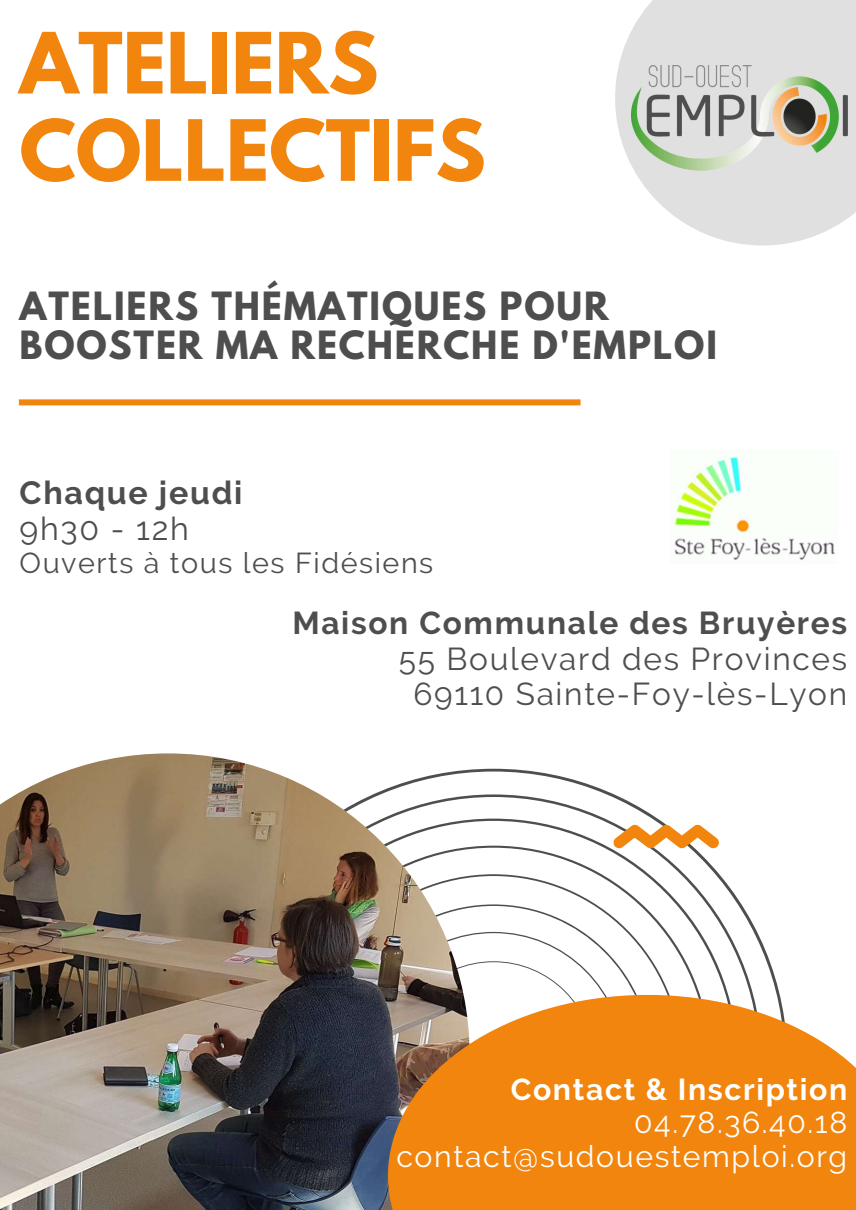
<style>
.page{position:relative;width:856px;height:1210px;background:#fff}
.page>*{position:absolute;margin:0;border:0;box-sizing:border-box;transform-origin:0 0}
.t1{font:700 74.72px/87.3px "League Spartan";color:#f1850d}
.t2{font:700 34.48px/39.2px "League Spartan";letter-spacing:.055em;color:#4f4e4e}
.t3{font:700 32.16px "Raleway";letter-spacing:.055em;color:#4f4e4e}
.t4{font:32.16px "Raleway";letter-spacing:.055em;color:#4f4e4e}
.t5{font:31.6px/35.6px "Raleway";letter-spacing:.055em;color:#4f4e4e;text-align:center}
.t6{font:700 31.6px "Raleway";letter-spacing:.055em;color:#4f4e4e}
.t7{font:30.16px/33.8px "Raleway";letter-spacing:.055em;color:#fff;text-align:right}
.t8{font:700 30.16px "Raleway";letter-spacing:.055em;color:#fff}
.t9{font:28.72px "Raleway";letter-spacing:.055em;color:#4f4e4e}
</style>
<div class="page">
<svg style="left:469px;top:794px;width:292px;height:201px"></svg>
<img style="left:0;top:753px;width:469px;height:457px">
<svg style="left:613px;top:825px;width:105px;height:23px"></svg>
<svg style="left:388px;top:995px;width:467px;height:215px;background:#e98c24"></svg>
<svg style="left:19px;top:399px;width:561px;height:6px;background:#f18c1c"></svg>
<svg style="left:615px;top:0;width:240px;height:245px;fill:#e0e0e0"></svg>
<img style="left:630px;top:65px;width:217px;height:105px">
<img style="left:671px;top:456px;width:164px;height:104px">
<h1 class="t1" style="left:20px;top:29px;width:467px">ATELIERS<br>COLLECTIFS</h1>
<p class="t2" style="left:20px;top:291px;width:698px">ATELIERS THÉMATIQUES POUR<br>BOOSTER MA RECHERCHE D'EMPLOI</p>
<p class="t3" style="left:20px;top:474px;width:224px">Chaque jeudi</p>
<p class="t4" style="left:20px;top:510px;width:171px">9h30 - 12h</p>
<p class="t9" style="left:20px;top:546px;width:415px">Ouverts à tous les Fidésiens</p>
<p class="t6" style="left:292px;top:604px;width:556px">Maison Communale des Bruyères</p>
<p class="t5" style="left:398px;top:640px;width:450px">55 Boulevard des Provinces<br>69110 Sainte-Foy-lès-Lyon</p>
<p class="t8" style="left:510px;top:1071px;width:338px">Contact &amp; Inscription</p>
<p class="t7" style="left:396px;top:1106px;width:452px">04.78.36.40.18 contact@sudouestemploi.org</p>
</div>
